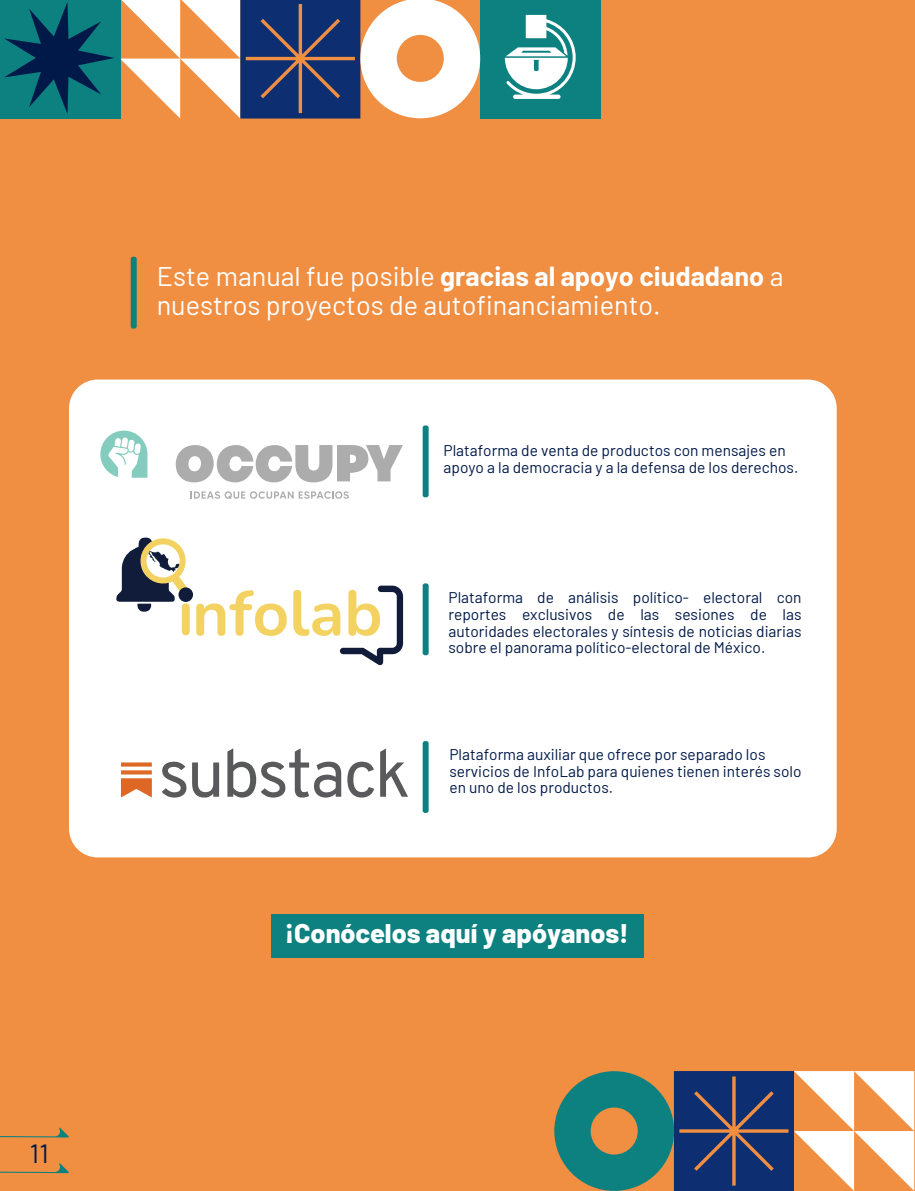
<style>
.page{position:relative;width:915px;height:1191px;background:#fff}
.page>*{position:absolute;margin:0;border:0;box-sizing:border-box;transform-origin:0 0}
.t1{font:200 63.6px "Nunito";color:#f3d261}
.t2{font:27px/29.1px "Barlow";color:#fff}
.t3{font:800 27px "Barlow";color:#fff}
.t4{font:26.4px "Barlow";color:#001948}
.t5{font:15.45px/16.6px "Barlow";color:#001948}
.s1{font-weight:700}
</style>
<div class="page">
<div style="left:0;top:0;width:914px;height:1191px;background:#f08e42"></div>
<div style="left:69px;top:379px;width:767px;height:478px;background:#fff;border-radius:29px"></div>
<div style="left:480px;top:0;width:120px;height:118px;background:#0d8180"></div>
<div style="left:0;top:0;width:120px;height:119px;background:#0d8180"></div>
<svg style="left:4px;top:2px;width:110px;height:112px"></svg>
<svg style="left:120px;top:0;width:360px;height:119px"></svg>
<svg style="left:554px;top:1071px;width:359px;height:120px"></svg>
<div style="left:271px;top:914px;width:372px;height:43px;background:#0d8180"></div>
<svg style="left:176px;top:445px;width:227px;height:37px"></svg>
<svg style="left:191px;top:491px;width:158px;height:8px"></svg>
<svg style="left:100px;top:430px;width:47px;height:48px"></svg>
<svg style="left:340px;top:585px;width:63px;height:80px"></svg>
<svg style="left:116px;top:537px;width:76px;height:98px"></svg>
<div style="left:178px;top:587px;width:15px;height:15px;background:#101c3a;border-radius:50%"></div>
<svg style="left:380px;top:748px;width:28px;height:49px"></svg>
<svg style="left:162px;top:761px;width:57px;height:36px"></svg>
<svg style="left:347px;top:761px;width:27px;height:36px"></svg>
<svg style="left:227px;top:748px;width:114px;height:49px"></svg>
<svg style="left:121px;top:762px;width:31px;height:35px"></svg>
<div style="left:422px;top:741px;width:6px;height:72px;background:#0d8180;border-radius:2px"></div>
<svg style="left:504px;top:15px;width:71px;height:84px"></svg>
<svg style="left:0;top:1163px;width:69px;height:11px"></svg>
<svg style="left:0;top:1127px;width:69px;height:11px"></svg>
<div style="left:422px;top:583px;width:6px;height:72px;background:#0d8180;border-radius:2px"></div>
<div style="left:422px;top:425px;width:6px;height:72px;background:#0d8180;border-radius:2px"></div>
<div style="left:131px;top:257px;width:6px;height:71px;background:#0d8180;border-radius:2px"></div>
<h3 class="t4" style="left:30px;top:1134px;width:21px">11</h3>
<h2 class="t2" style="left:157px;top:259px;width:628px">Este manual fue posible <span class="s1">gracias al apoyo ciudadano</span> a nuestros proyectos de autofinanciamiento.</h2>
<p class="t5" style="left:443px;top:441px;width:356px">Plataforma de venta de productos con mensajes en apoyo a la democracia y a la defensa de los derechos.</p>
<h1 class="t1" style="left:192px;top:569px;width:192px">nfolab</h1>
<p class="t5" style="left:448px;top:588px;width:354px;text-align:justify">Plataforma de análisis político- electoral con reportes exclusivos de las sesiones de las autoridades electorales y síntesis de noticias diarias sobre el panorama político-electoral de México.</p>
<p class="t5" style="left:449px;top:745px;width:353px">Plataforma auxiliar que ofrece por separado los servicios de InfoLab para quienes tienen interés solo en uno de los productos.</p>
<h2 class="t3" style="left:284px;top:913px;width:345px">¡Conócelos aquí y apóyanos!</h2>
</div>
